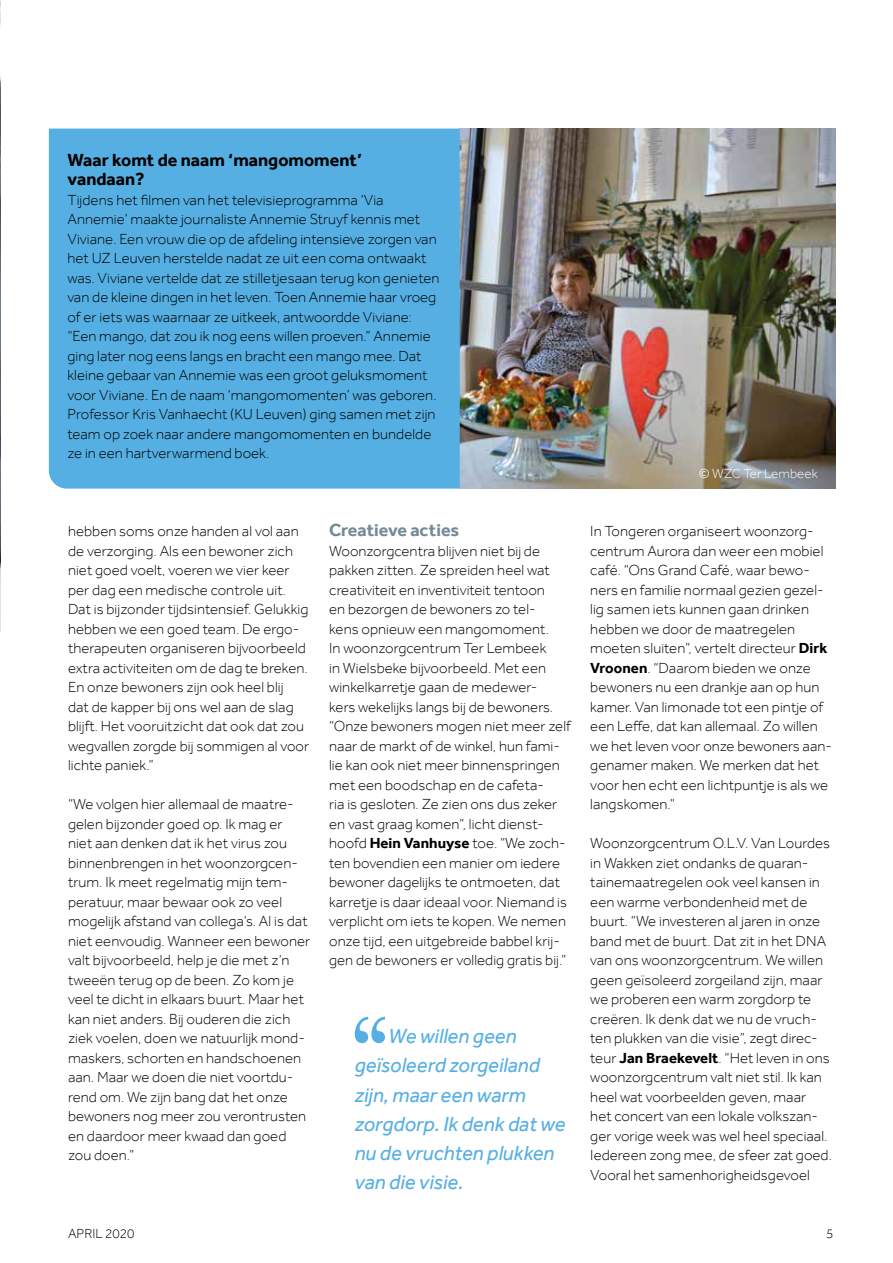
<style>
.page{position:relative;width:893px;height:1263px;background:#fff}
.page>*{position:absolute;margin:0;border:0;box-sizing:border-box;transform-origin:0 0}
.t1{font:italic 21px/29.2px "Effra";color:#56afe3}
.t2{font:700 18px/19.5px "Effra";color:#000}
.t3{font:700 18px "Effra";color:#748a96}
.t4{font:300 15px/19.5px "Effra";letter-spacing:.005em;color:#000}
.t5{font:300 13.5px "Effra";letter-spacing:.005em;color:#fff}
.t6{font:300 13.5px "Effra";color:#000}
.s1{font-weight:700}
</style>
<div class="page">
<img style="left:0;top:0;width:1px;height:631px">
<img style="left:460px;top:129px;width:376px;height:360px">
<svg style="left:354px;top:1017px;width:31px;height:26px"></svg>
<div style="left:49px;top:129px;width:411px;height:360px;background:#56afe3"></div>
<p class="t2" style="left:67px;top:150px;width:296px">Waar komt de naam ‘mangomoment’ vandaan?</p>
<p class="t4" style="left:67px;top:190px;width:373px">Tijdens het filmen van het televisieprogramma ‘Via Annemie’ maakte journaliste Annemie Struyf kennis met Viviane. Een vrouw die op de afdeling intensieve zorgen van het UZ Leuven herstelde nadat ze uit een coma ontwaakt was. Viviane vertelde dat ze stilletjesaan terug kon genieten van de kleine dingen in het leven. Toen Annemie haar vroeg of er iets was waarnaar ze uitkeek, antwoordde Viviane: “Een mango, dat zou ik nog eens willen proeven.” Annemie ging later nog eens langs en bracht een mango mee. Dat kleine gebaar van Annemie was een groot geluksmoment voor Viviane. En de naam ‘mangomomenten’ was geboren.<br>Professor Kris Vanhaecht (KU Leuven) ging samen met zijn team op zoek naar andere mangomomenten en bundelde ze in een hartverwarmend boek.</p>
<p class="t4" style="left:68px;top:521px;width:243px">hebben soms onze handen al vol aan de verzorging. Als een bewoner zich niet goed voelt, voeren we vier keer per dag een medische controle uit.<br>Dat is bijzonder tijdsintensief. Gelukkig hebben we een goed team. De ergo&shy;therapeuten organiseren bijvoorbeeld extra activiteiten om de dag te breken.<br>En onze bewoners zijn ook heel blij<br>dat de kapper bij ons wel aan de slag blijft. Het vooruitzicht dat ook dat zou wegvallen zorgde bij sommigen al voor lichte paniek.”</p>
<p class="t4" style="left:68px;top:794px;width:244px">“We volgen hier allemaal de maatre&shy;gelen bijzonder goed op. Ik mag er niet aan denken dat ik het virus zou binnenbrengen in het woonzorgcen&shy;trum. Ik meet regelmatig mijn tem&shy;peratuur, maar bewaar ook zo veel mogelijk afstand van collega’s. Al is dat niet eenvoudig. Wanneer een bewoner valt bijvoorbeeld, help je die met z’n tweeën terug op de been. Zo kom je veel te dicht in elkaars buurt. Maar het kan niet anders. Bij ouderen die zich ziek voelen, doen we natuurlijk mond&shy;maskers, schorten en handschoenen aan. Maar we doen die niet voortdu&shy;rend om. We zijn bang dat het onze bewoners nog meer zou verontrusten en daardoor meer kwaad dan goed zou doen.”</p>
<p class="t3" style="left:329px;top:519px;width:132px">Creatieve acties</p>
<p class="t4" style="left:329px;top:541px;width:243px">Woonzorgcentra blijven niet bij de pakken zitten. Ze spreiden heel wat creativiteit en inventiviteit tentoon<br>en bezorgen de bewoners zo tel-<br>kens opnieuw een mangomoment.<br>In woonzorgcentrum Ter Lembeek<br>in Wielsbeke bijvoorbeeld. Met een winkelkarretje gaan de medewer-<br>kers wekelijks langs bij de bewoners. “Onze bewoners mogen niet meer zelf naar de markt of de winkel, hun fami&shy;lie kan ook niet meer binnenspringen met een boodschap en de cafeta-<br>ria is gesloten. Ze zien ons dus zeker en vast graag komen”, licht dienst&shy;hoofd <span class="s1">Hein Vanhuyse</span> toe. “We zoch&shy;ten bovendien een manier om iedere bewoner dagelijks te ontmoeten, dat karretje is daar ideaal voor. Niemand is verplicht om iets te kopen. We nemen onze tijd, een uitgebreide babbel krij&shy;gen de bewoners er volledig gratis bij.”</p>
<h1 class="t1" style="left:355px;top:1021px;width:213px;text-indent:34px">We willen geen geïsoleerd zorgeiland zijn, maar een warm zorgdorp. Ik denk dat we nu de vruchten plukken van die visie.</h1>
<p class="t5" style="left:699px;top:465px;width:121px">© WZC Ter Lembeek</p>
<p class="t4" style="left:590px;top:521px;width:243px">In Tongeren organiseert woonzorg&shy;centrum Aurora dan weer een mobiel café. “Ons Grand Café, waar bewo&shy;ners en familie normaal gezien gezel&shy;lig samen iets kunnen gaan drinken hebben we door de maatregelen moeten sluiten”, vertelt directeur <span class="s1">Dirk Vroonen</span>. “Daarom bieden we onze bewoners nu een drankje aan op hun kamer. Van limonade tot een pintje of een Leffe, dat kan allemaal. Zo willen we het leven voor onze bewoners aan&shy;genamer maken. We merken dat het voor hen echt een lichtpuntje is als we langskomen.”</p>
<p class="t4" style="left:590px;top:833px;width:243px">Woonzorgcentrum O.L.V. Van Lourdes in Wakken ziet ondanks de quaran&shy;tainemaatregelen ook veel kansen in een warme verbondenheid met de buurt. “We investeren al jaren in onze band met de buurt. Dat zit in het DNA van ons woonzorgcentrum. We willen geen geïsoleerd zorgeiland zijn, maar we proberen een warm zorgdorp te creëren. Ik denk dat we nu de vruch&shy;ten plukken van die visie”, zegt direc&shy;teur <span class="s1">Jan Braekevelt</span>. “Het leven in ons woonzorgcentrum valt niet stil. Ik kan heel wat voorbeelden geven, maar<br>het concert van een lokale volkszan&shy;ger vorige week was wel heel speciaal.<br>Iedereen zong mee, de sfeer zat goed.<br>Vooral het samenhorigheidsgevoel</p>
<p class="t6" style="left:68px;top:1225px;width:68px">APRIL 2020</p>
<p class="t6" style="left:826px;top:1225px;width:9px">5</p>
</div>
